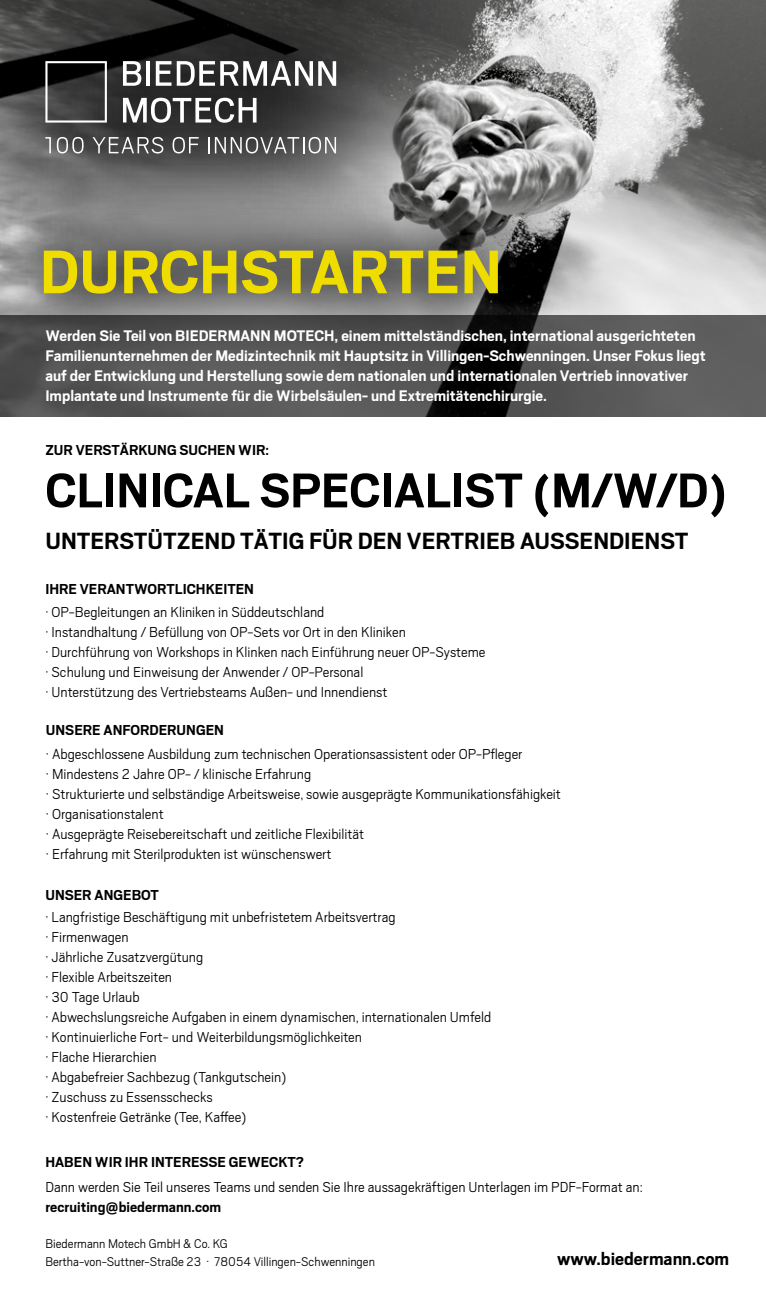
<style>
.page{position:relative;width:766px;height:1291px;background:#fff}
.page>*{position:absolute;margin:0;border:0;box-sizing:border-box;transform-origin:0 0}
.t1{font:700 68px "Scout";color:#efdd00}
.t2{font:700 54px "Scout";color:#000}
.t3{font:700 26px "Scout";color:#000}
.t4{font:700 20px "Scout";color:#000}
.t5{font:700 17px/20px "Scout";color:#fff}
.t6{font:300 16px/20px "Scout";color:#000}
.t7{font:700 16px "Scout";color:#000}
.t8{font:300 14px/18px "Scout";color:#000}
</style>
<div class="page">
<img style="left:487px;top:0;width:278px;height:314px">
<svg style="left:0;top:0;width:487px;height:175px;background:#4c4c4c"></svg>
<svg style="left:123px;top:61px;width:18px;height:25px"></svg>
<hr style="left:146px;top:61px;width:4px;height:25px;background:#fff">
<svg style="left:156px;top:61px;width:15px;height:25px"></svg>
<svg style="left:177px;top:61px;width:159px;height:25px"></svg>
<svg style="left:123px;top:98px;width:133px;height:25px"></svg>
<svg style="left:45px;top:61px;width:62px;height:62px;background:#484747"></svg>
<svg style="left:45px;top:137px;width:6px;height:16px"></svg>
<svg style="left:57px;top:137px;width:27px;height:16px"></svg>
<svg style="left:92px;top:137px;width:71px;height:16px"></svg>
<svg style="left:172px;top:137px;width:27px;height:16px"></svg>
<svg style="left:208px;top:137px;width:128px;height:16px"></svg>
<svg style="left:0;top:314px;width:765px;height:102px;background:#535353"></svg>
<svg style="left:0;top:175px;width:571px;height:193px;background:#696969"></svg>
<h1 class="t1" style="left:40px;top:228px;width:463px">DURCHSTARTEN</h1>
<p class="t5" style="left:45px;top:325px;width:661px">Werden Sie Teil von BIEDERMANN MOTECH, einem mittelständischen, international ausgerichteten Familienunternehmen der Medizintechnik mit Hauptsitz in Villingen-Schwenningen. Unser Fokus liegt auf der Entwicklung und Herstellung sowie dem nationalen und internationalen Vertrieb innovativer Implantate und Instrumente für die Wirbelsäulen- und Extremitätenchirurgie.</p>
<p class="t7" style="left:45px;top:439px;width:225px">ZUR VERSTÄRKUNG SUCHEN WIR:</p>
<h2 class="t2" style="left:45px;top:455px;width:682px">CLINICAL SPECIALIST (M/W/D)</h2>
<h3 class="t3" style="left:45px;top:524px;width:644px">UNTERSTÜTZEND TÄTIG FÜR DEN VERTRIEB AUSSENDIENST</h3>
<p class="t7" style="left:45px;top:579px;width:210px">IHRE VERANTWORTLICHKEITEN</p>
<p class="t6" style="left:45px;top:601px;width:441px">· OP-Begleitungen an Kliniken in Süddeutschland<br>· Instandhaltung / Befüllung von OP-Sets vor Ort in den Kliniken<br>· Durchführung von Workshops in Klinken nach Einführung neuer OP-Systeme · Schulung und Einweisung der Anwender / OP-Personal<br>· Unterstützung des Vertriebsteams Außen- und Innendienst</p>
<p class="t7" style="left:46px;top:720px;width:179px">UNSERE ANFORDERUNGEN</p>
<p class="t6" style="left:46px;top:743px;width:516px">· Abgeschlossene Ausbildung zum technischen Operationsassistent oder OP-Pfleger<br>· Mindestens 2 Jahre OP- / klinische Erfahrung<br>· Strukturierte und selbständige Arbeitsweise, sowie ausgeprägte Kommunikationsfähigkeit · Organisationstalent<br>· Ausgeprägte Reisebereitschaft und zeitliche Flexibilität<br>· Erfahrung mit Sterilprodukten ist wünschenswert</p>
<p class="t7" style="left:45px;top:884px;width:115px">UNSER ANGEBOT</p>
<p class="t6" style="left:45px;top:906px;width:447px">· Langfristige Beschäftigung mit unbefristetem Arbeitsvertrag<br>· Firmenwagen<br>· Jährliche Zusatzvergütung<br>· Flexible Arbeitszeiten<br>· 30 Tage Urlaub<br>· Abwechslungsreiche Aufgaben in einem dynamischen, internationalen Umfeld · Kontinuierliche Fort- und Weiterbildungsmöglichkeiten<br>· Flache Hierarchien<br>· Abgabefreier Sachbezug (Tankgutschein)<br>· Zuschuss zu Essensschecks<br>· Kostenfreie Getränke (Tee, Kaffee)</p>
<p class="t7" style="left:45px;top:1152px;width:260px">HABEN WIR IHR INTERESSE GEWECKT?</p>
<p class="t6" style="left:45px;top:1176px;width:598px">Dann werden Sie Teil unseres Teams und senden Sie Ihre aussagekräftigen Unterlagen im PDF-Format an:</p>
<p class="t7" style="left:45px;top:1196px;width:177px">recruiting@biedermann.com</p>
<p class="t8" style="left:45px;top:1233px;width:331px">Biedermann Motech GmbH &amp; Co. KG<br>Bertha-von-Suttner-Straße 23 . 78054 Villingen-Schwenningen</p>
<p class="t4" style="left:557px;top:1246px;width:173px">www.biedermann.com</p>
</div>
